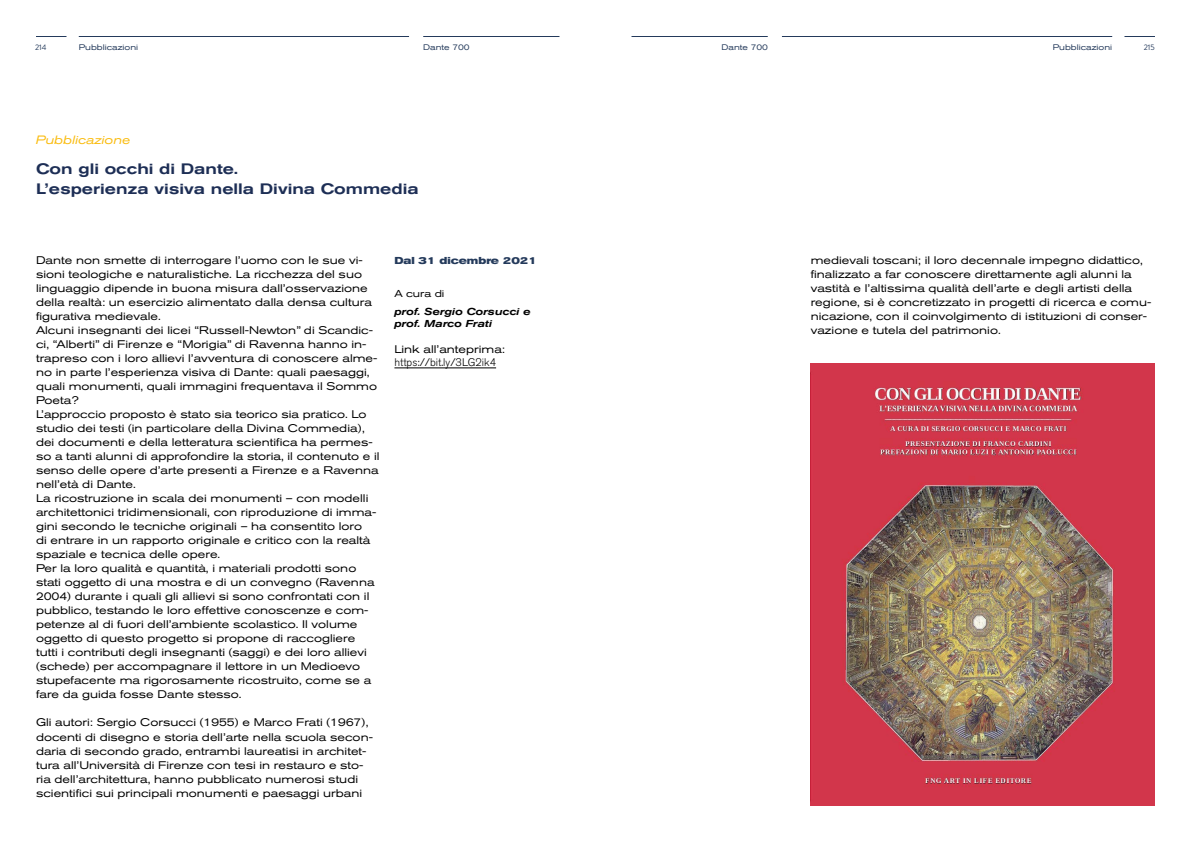
<style>
.page{position:relative;width:1191px;height:842px;background:#fff}
.page>*{position:absolute;margin:0;border:0;box-sizing:border-box;transform-origin:0 0}
.t1{font:500 expanded 15px/20px "Akzidenz Grotesk BQ";color:#1d2e55}
.t2{font:italic expanded 12px "Akzidenz Grotesk BQ";color:#fabc10}
.t3{font:expanded 11px/14px "Akzidenz Grotesk BQ";color:#000}
.t4{font:300 11px "Akzidenz Grotesk BQ";color:#000}
.t5{font:italic 500 expanded 10px/12px "Akzidenz Grotesk BQ";color:#000}
.t6{font:700 expanded 10px "Akzidenz Grotesk BQ";color:#243a5b}
.t7{font:expanded 10px "Akzidenz Grotesk BQ";color:#000}
.t8{font:expanded 8px "Akzidenz Grotesk BQ";color:#243a5b}
.t9{font:8px "Brandon Grotesque";color:#243a5b}
</style>
<div class="page">
<hr style="left:36px;top:36px;width:30px;height:1px;background:#243a5b">
<hr style="left:1124px;top:36px;width:31px;height:1px;background:#243a5b">
<hr style="left:79px;top:36px;width:219px;height:1px;background:#243a5b">
<hr style="left:893px;top:36px;width:219px;height:1px;background:#243a5b">
<hr style="left:293px;top:36px;width:116px;height:1px;background:#243a5b">
<hr style="left:782px;top:36px;width:115px;height:1px;background:#243a5b">
<hr style="left:423px;top:36px;width:136px;height:1px;background:#243a5b">
<hr style="left:631px;top:36px;width:136px;height:1px;background:#243a5b">
<hr style="left:394px;top:368px;width:102px;height:1px;background:#000">
<img style="left:810px;top:364px;width:345px;height:442px">
<p class="t9" style="left:35px;top:42px;width:13px">214</p>
<p class="t8" style="left:79px;top:43px;width:61px">Pubblicazioni</p>
<p class="t8" style="left:423px;top:43px;width:48px">Dante 700</p>
<p class="t8" style="left:721px;top:43px;width:48px">Dante 700</p>
<p class="t8" style="left:1052px;top:42px;width:61px">Pubblicazioni</p>
<p class="t9" style="left:1143px;top:42px;width:13px">215</p>
<p class="t2" style="left:36px;top:133px;width:96px">Pubblicazione</p>
<h1 class="t1" style="left:36px;top:159px;width:384px">Con gli occhi di Dante.<br>L’esperienza visiva nella Divina Commedia</h1>
<p class="t3" style="left:36px;top:253px;width:345px">Dante non smette di interrogare l’uomo con le sue vi&shy;sioni teologiche e naturalistiche. La ricchezza del suo linguaggio dipende in buona misura dall’osservazione della realtà: un esercizio alimentato dalla densa cultura figurativa medievale.<br>Alcuni insegnanti dei licei “Russell-Newton” di Scandic&shy;ci, “Alberti” di Firenze e “Morigia” di Ravenna hanno in&shy;trapreso con i loro allievi l’avventura di conoscere alme&shy;no in parte l’esperienza visiva di Dante: quali paesaggi, quali monumenti, quali immagini frequentava il Sommo Poeta?<br>L’approccio proposto è stato sia teorico sia pratico. Lo studio dei testi (in particolare della Divina Commedia), dei documenti e della letteratura scientifica ha permes&shy;so a tanti alunni di approfondire la storia, il contenuto e il senso delle opere d’arte presenti a Firenze e a Ravenna nell’età di Dante.<br>La ricostruzione in scala dei monumenti – con modelli architettonici tridimensionali, con riproduzione di imma&shy;gini secondo le tecniche originali – ha consentito loro<br>di entrare in un rapporto originale e critico con la realtà spaziale e tecnica delle opere.<br>Per la loro qualità e quantità, i materiali prodotti sono stati oggetto di una mostra e di un convegno (Ravenna 2004) durante i quali gli allievi si sono confrontati con il pubblico, testando le loro effettive conoscenze e com&shy;petenze al di fuori dell’ambiente scolastico. Il volume oggetto di questo progetto si propone di raccogliere tutti i contributi degli insegnanti (saggi) e dei loro allievi (schede) per accompagnare il lettore in un Medioevo stupefacente ma rigorosamente ricostruito, come se a fare da guida fosse Dante stesso.</p>
<p class="t3" style="left:36px;top:716px;width:338px">Gli autori: Sergio Corsucci (1955) e Marco Frati (1967), docenti di disegno e storia dell’arte nella scuola secon&shy;daria di secondo grado, entrambi laureatisi in architet&shy;tura all’Università di Firenze con tesi in restauro e sto&shy;ria dell’architettura, hanno pubblicato numerosi studi scientifici sui principali monumenti e paesaggi urbani</p>
<p class="t6" style="left:394px;top:255px;width:144px">Dal 31 dicembre 2021</p>
<p class="t7" style="left:394px;top:287px;width:51px">A cura di</p>
<p class="t5" style="left:394px;top:305px;width:138px">prof. Sergio Corsucci e prof. Marco Frati</p>
<p class="t3" style="left:394px;top:342px;width:112px">Link all’anteprima:</p>
<p class="t4" style="left:394px;top:356px;width:103px">https://bit.ly/3LG2ik4</p>
<p class="t3" style="left:810px;top:253px;width:342px">medievali toscani; il loro decennale impegno didattico, finalizzato a far conoscere direttamente agli alunni la vastità e l’altissima qualità dell’arte e degli artisti della regione, si è concretizzato in progetti di ricerca e comu&shy;nicazione, con il coinvolgimento di istituzioni di conser&shy;vazione e tutela del patrimonio.</p>
</div>
